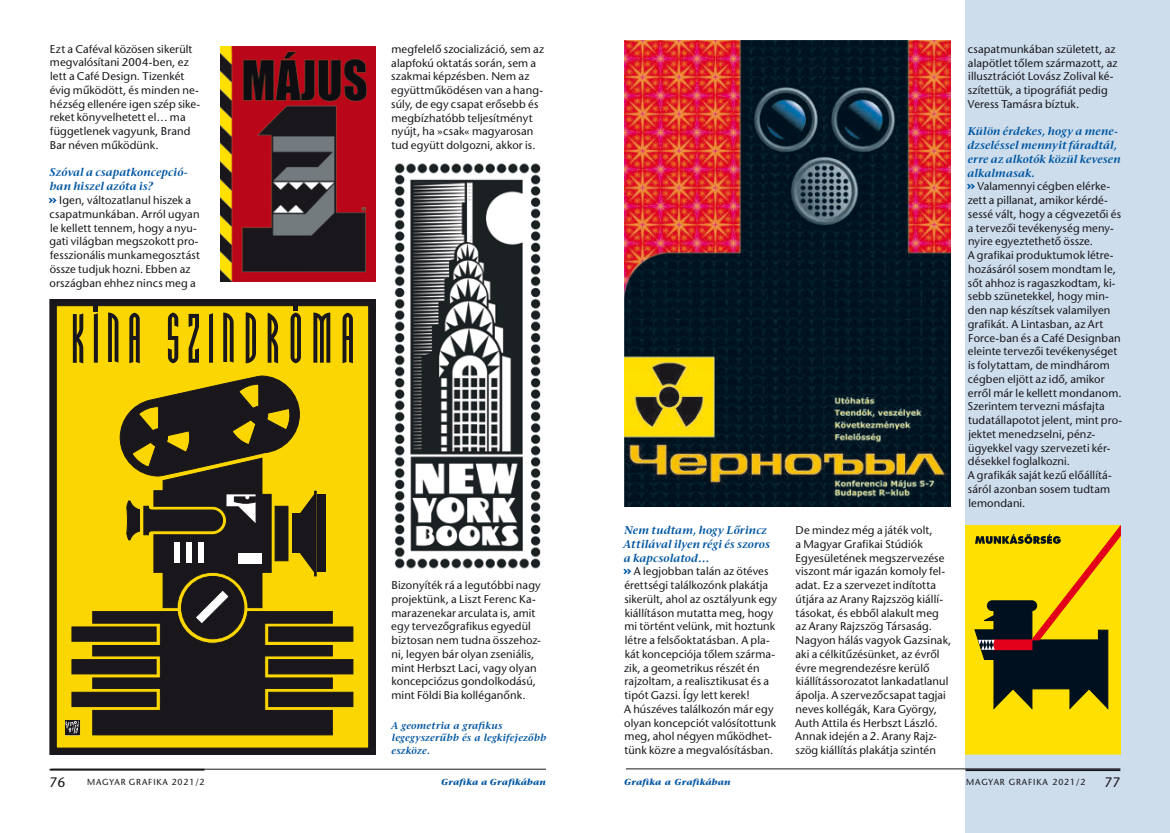
<style>
.page{position:relative;width:1170px;height:833px;background:#fff}
.page>*{position:absolute;margin:0;border:0;box-sizing:border-box;transform-origin:0 0}
.t1{font:13.75px "Stone Sans H";color:#1a171c}
.t2{font:11.25px/13.8px "Stone Sans H";letter-spacing:.01em;color:#1a171c}
.t3{font:11.25px/13.8px "Stone Serif Semi Bold Italic H";letter-spacing:.005em;color:#0056a2}
.t4{font:10px/12.5px "Stone Serif Semi Bold Italic H";letter-spacing:.015em;color:#0056a2}
.t5{font:8.75px "Stone Sans H";letter-spacing:.1em;color:#1a171c}
.t6{font:8.75px "Stone Serif Bold Italic H";letter-spacing:.025em;color:#0056a2}
.s1{font-family:"Stone Sans Bold H";font-size:15px;color:#0056a2}
</style>
<div class="page">
<hr style="left:50px;top:768px;width:154px;height:2px;background:#1a171c">
<hr style="left:52px;top:769px;width:494px;height:1px;background:#1a171c">
<div style="left:965px;top:0;width:204px;height:833px;background:#cdddec"></div>
<hr style="left:626px;top:768px;width:494px;height:1px;background:#1a171c">
<hr style="left:965px;top:769px;width:155px;height:2px;background:#1a171c">
<img style="left:624px;top:41px;width:326px;height:465px">
<div style="left:50px;top:299px;width:326px;height:455px;background:#1a171c"></div>
<div style="left:56px;top:305px;width:313px;height:443px;background:#fbd600;border:1px solid #1a171c"></div>
<div style="left:268px;top:627px;width:85px;height:14px;background:#1a171c"></div>
<div style="left:268px;top:659px;width:85px;height:15px;background:#1a171c;border:1px solid #1a171c"></div>
<div style="left:268px;top:692px;width:85px;height:14px;background:#1a171c;border:1px solid #1a171c"></div>
<div style="left:72px;top:627px;width:84px;height:14px;background:#1a171c"></div>
<div style="left:72px;top:659px;width:84px;height:15px;background:#1a171c;border:1px solid #1a171c"></div>
<div style="left:72px;top:692px;width:84px;height:14px;background:#1a171c;border:1px solid #1a171c"></div>
<svg style="left:189px;top:314px;width:10px;height:49px"></svg>
<svg style="left:209px;top:313px;width:4px;height:50px"></svg>
<svg style="left:342px;top:313px;width:11px;height:50px"></svg>
<svg style="left:313px;top:312px;width:17px;height:51px"></svg>
<svg style="left:168px;top:312px;width:10px;height:51px"></svg>
<svg style="left:246px;top:312px;width:10px;height:51px"></svg>
<svg style="left:223px;top:312px;width:10px;height:50px"></svg>
<svg style="left:108px;top:312px;width:10px;height:50px"></svg>
<svg style="left:129px;top:313px;width:11px;height:50px"></svg>
<svg style="left:267px;top:313px;width:11px;height:50px"></svg>
<svg style="left:73px;top:313px;width:10px;height:50px"></svg>
<svg style="left:290px;top:305px;width:11px;height:58px"></svg>
<svg style="left:94px;top:305px;width:4px;height:58px"></svg>
<svg style="left:65px;top:720px;width:15px;height:15px"></svg>
<svg style="left:65px;top:721px;width:13px;height:13px"></svg>
<svg style="left:92px;top:376px;width:240px;height:359px"></svg>
<div style="left:965px;top:526px;width:155px;height:228px;background:#ffe000"></div>
<svg style="left:974px;top:525px;width:146px;height:184px"></svg>
<img style="left:220px;top:46px;width:156px;height:235px">
<img style="left:394px;top:163px;width:147px;height:406px">
<p class="t2" style="left:50px;top:42px;width:152px">Ezt a Caféval közösen sikerült megvalósítani 2004-ben, ez lett a Café Design. Tizenkét évig mûködött, és minden ne&shy;hézség ellenére igen szép sike&shy;reket könyvelhetett el… ma függetlenek vagyunk, Brand<br>Bar néven mûködünk.</p>
<p class="t3" style="left:50px;top:166px;width:139px">Szóval a csapatkoncepció&shy;ban hiszel azóta is?</p>
<p class="t2" style="left:49px;top:193px;width:153px"><span class="s1">»</span> I gen, változatlanul hiszek a csapatmunkában. Arról ugyan le kellett tennem, hogy a nyu&shy;gati világban megszokott pro&shy;fesszionális munkamegosztást össze tudjuk hozni. Ebben az országban ehhez nincs meg a</p>
<p class="t2" style="left:391px;top:42px;width:154px">megfelelô szocializáció, sem az alapfokú oktatás során, sem a szakmai képzésben. Nem az együttmûködésen van a hang&shy;súly, de egy csapat erôsebb és megbízhatóbb teljesítményt nyújt, ha »csak« magyarosan tud együtt dolgozni, akkor is.</p>
<p class="t2" style="left:391px;top:578px;width:151px">Bizonyíték rá a legutóbbi nagy projektünk, a Liszt Ferenc Ka&shy;marazenekar arculata is, amit egy tervezôgrafikus egyedül biztosan nem tudna összehoz&shy;ni, legyen bár olyan zseniális, mint Herbszt Laci, vagy olyan koncepciózus gondolkodású, mint Földi Bia kolléganônk.</p>
<p class="t4" style="left:391px;top:719px;width:157px">A geometria a grafikus legegyszerûbb és a legkifejezôbb eszköze.</p>
<p class="t3" style="left:623px;top:523px;width:148px">Nem tudtam, hogy Lôrincz<br>Attilával ilyen régi és szoros a kapcsolatod…</p>
<p class="t2" style="left:623px;top:564px;width:155px"><span class="s1">»</span> A legjobban talán az ötéves érettségi találkozónk plakátja sikerült, ahol az osztályunk egy kiállításon mutatta meg, hogy mi történt velünk, mit hoztunk létre a felsôoktatásban. A pla&shy;kát koncepciója tôlem szárma&shy;zik, a geometrikus részét én rajzoltam, a realisztikusat és a tipót Gazsi. Így lett kerek!<br>A húszéves találkozón már egy olyan koncepciót valósítottunk meg, ahol négyen mûködhet&shy;tünk közre a megvalósításban.</p>
<p class="t2" style="left:795px;top:523px;width:158px">De mindez még a játék volt,<br>a Magyar Grafikai Stúdiók<br>Egyesületének megszervezése viszont már igazán komoly fel&shy;adat. Ez a szervezet indította útjára az Arany Rajzszög kiállí&shy;tásokat, és ebbôl alakult meg az Arany Rajzszög Társaság.<br>Nagyon hálás vagyok Gazsinak, aki a célkitûzésünket, az évrôl évre megrendezésre kerülô kiállítássorozatot lankadatlanul ápolja. A szervezôcsapat tagjai neves kollégák, Kara György,<br>Auth Attila és Herbszt László.<br>Annak idején a 2. Arany Rajz&shy;szög kiállítás plakátja szintén</p>
<p class="t2" style="left:967px;top:42px;width:151px">csapatmunkában született, az alapötlet tôlem származott, az illusztrációt Lovász Zolival ké&shy;szítettük, a tipográfiát pedig<br>Veress Tamásra bíztuk.</p>
<p class="t3" style="left:967px;top:124px;width:155px">Külön érdekes, hogy a mene&shy;dzseléssel mennyit fáradtál, erre az alkotók közül kevesen alkalmasak.</p>
<p class="t2" style="left:966px;top:179px;width:157px"><span class="s1">»</span> Valamennyi cégben elérke&shy;zett a pillanat, amikor kérdé&shy;sessé vált, hogy a cégvezetôi és a tervezôi tevékenység men - nyire egyeztethetô össze.<br>A grafikai produktumok létre&shy;hozásáról sosem mondtam le, sôt ahhoz is ragaszkodtam, ki&shy;sebb szünetekkel, hogy min&shy;den nap készítsek valamilyen grafikát. A Lintasban, az Art<br>Force-ban és a Café Designban eleinte tervezôi tevékenységet is folytattam, de mindhárom cégben eljött az idô, amikor errôl már le kellett mondanom.<br>Szerintem tervezni másfajta tudatállapotot jelent, mint pro&shy;jektet menedzselni, pénz&shy;ügyekkel vagy szervezeti kér&shy;désekkel foglalkozni.<br>A grafikák saját kezû elôállítá&shy;sáról azonban sosem tudtam lemondani.</p>
<p class="t1" style="left:50px;top:774px;width:17px">76</p>
<p class="t5" style="left:87px;top:776px;width:119px">magyar grafika 2021/2</p>
<p class="t6" style="left:441px;top:776px;width:106px">Grafika a Grafikában</p>
<p class="t6" style="left:624px;top:776px;width:108px">Grafika a Grafikában</p>
<p class="t5" style="left:966px;top:776px;width:121px">magyar grafika 2021/2</p>
<p class="t1" style="left:1104px;top:773px;width:17px">77</p>
</div>
